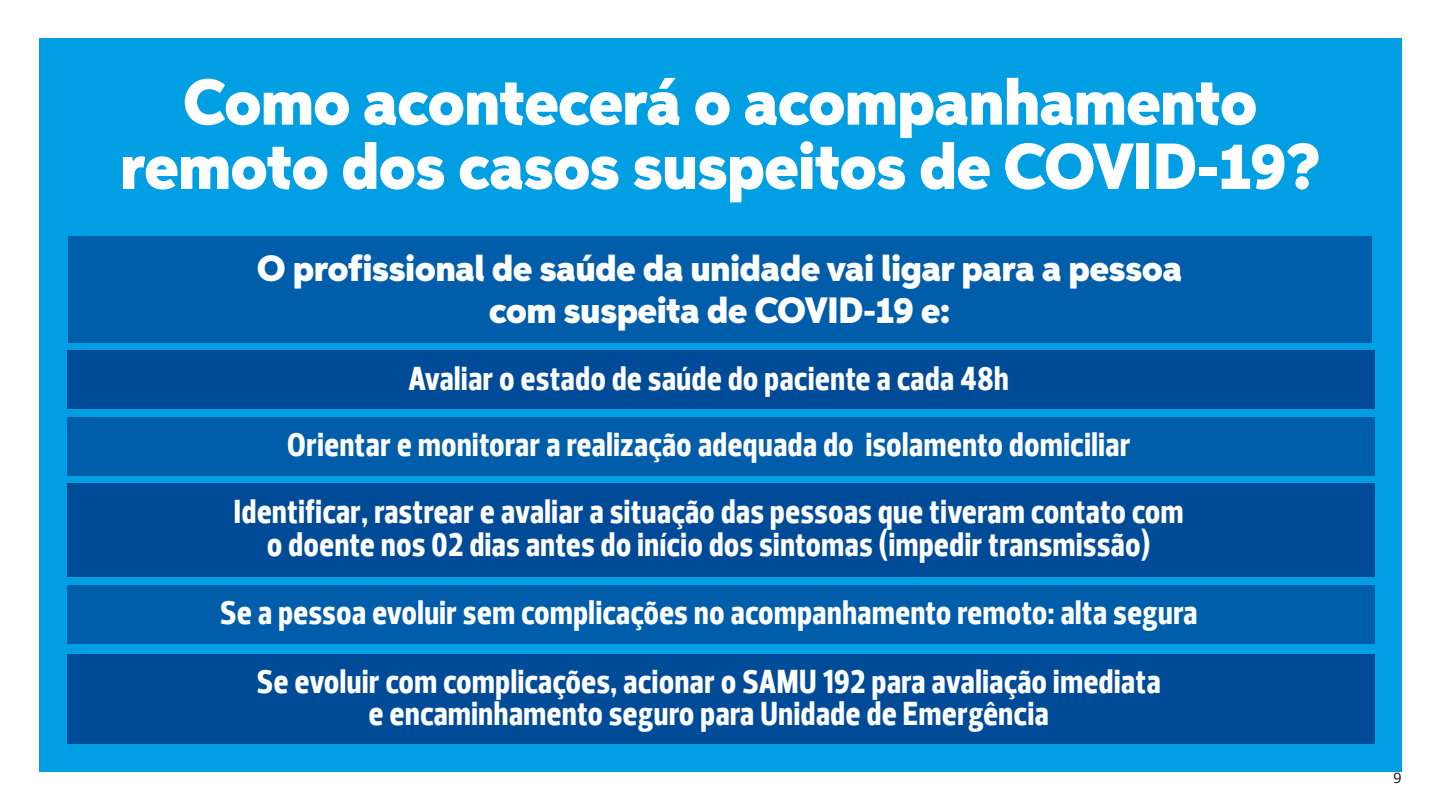
<style>
.page{position:relative;width:1440px;height:810px;background:#fff}
.page>*{position:absolute;margin:0;border:0;box-sizing:border-box;transform-origin:0 0}
.t1{font:900 65.25px/64.3px "Neutro";letter-spacing:-.02em;color:#fff;text-align:center}
.t2{font:900 36.75px/41.8px "Neutro";letter-spacing:-.02em;color:#fff;text-align:center}
.t3{font:800 33.75px/65.5px "Prelo Condensed";letter-spacing:.02em;color:#fff;text-align:center}
.t4{font:15px "Prelo";color:#000}
</style>
<div class="page">
<div style="left:39px;top:38px;width:1363px;height:734px;background:#009fe3"></div>
<div style="left:68px;top:236px;width:1303px;height:107px;background:#005da9"></div>
<div style="left:68px;top:351px;width:1307px;height:58px;background:#004b98"></div>
<div style="left:68px;top:417px;width:1307px;height:58px;background:#005da9"></div>
<div style="left:68px;top:586px;width:1307px;height:58px;background:#005da9"></div>
<div style="left:68px;top:654px;width:1307px;height:90px;background:#004b98"></div>
<div style="left:68px;top:484px;width:1307px;height:93px;background:#004b98"></div>
<h1 class="t1" style="left:120px;top:72px;width:1203px">Como acontecerá o acompanhamento remoto dos casos suspeitos de COVID-19?</h1>
<p class="t2" style="left:257px;top:249px;width:927px">O profissional de saúde da unidade vai ligar para a pessoa com suspeita de COVID-19 e:</p>
<p class="t3" style="left:287px;top:346px;width:845px">Avaliar o estado de saúde do paciente a cada 48h<br>Orientar e monitorar a realização adequada do isolamento domiciliar</p>
<p class="t3" style="left:234px;top:495px;width:951px;line-height:32.7px">Identificar, rastrear e avaliar a situação das pessoas que tiveram contato com o doente nos 02 dias antes do início dos sintomas (impedir transmissão)</p>
<p class="t3" style="left:220px;top:578px;width:979px;line-height:69.2px">Se a pessoa evoluir sem complicações no acompanhamento remoto: alta segura<br>Se evoluir com complicações, acionar o SAMU 192 para avaliação imediata</p>
<p class="t3" style="left:369px;top:681px;width:681px">e encaminhamento seguro para Unidade de Emergência</p>
<p class="t4" style="left:1393px;top:769px;width:10px">9</p>
</div>
